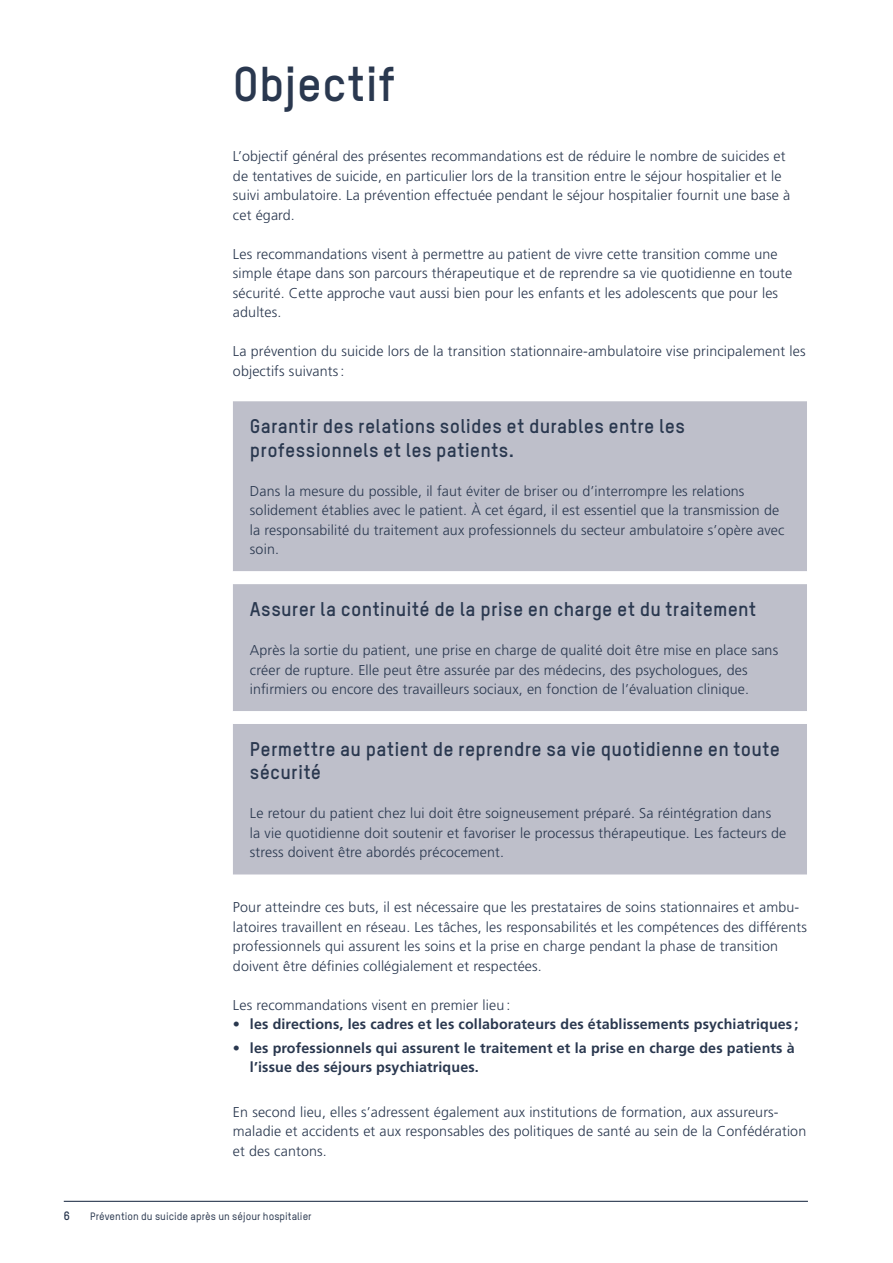
<style>
.page{position:relative;width:893px;height:1263px;background:#fff}
.page>*{position:absolute;margin:0;border:0;box-sizing:border-box;transform-origin:0 0}
.Titel_T-Star_32pt{font:700 48px "TSTAR";letter-spacing:.005em;color:#2a384f}
.T-Star_11pt{font:700 19.5px/23.4px "TSTAR";letter-spacing:.015em;color:#2a384f}
.Frutiger_Lauftext_9{font:300 14.25px/19.5px "Frutiger";letter-spacing:.01em;color:#2a384f}
.t1{font:700 14.25px/19.5px "Frutiger";letter-spacing:.01em;color:#2a384f}
.t2{font:700 12px "TSTAR";color:#2a384f}
.t3{font:500 10.5px "TSTAR";letter-spacing:.005em;color:#2a384f}
.s1{font-weight:300}
</style>
<div class="page">
<hr style="left:64px;top:1201px;width:744px;height:1px;background:#2a384f">
<div style="left:233px;top:401px;width:574px;height:473px;background:#bebfca"></div>
<svg style="left:233px;top:571px;width:574px;height:153px;fill:#bebfca"></svg>
<p class="Titel_T-Star_32pt" style="left:233px;top:54px;width:163px">Objectif</p>
<p class="Frutiger_Lauftext_9" style="left:233px;top:147px;width:559px">L’objectif général des présentes recommandations est de réduire le nombre de suicides et de tentatives de suicide, en particulier lors de la transition entre le séjour hospitalier et le suivi ambulatoire. La prévention effectuée pendant le séjour hospitalier fournit une base à cet égard.</p>
<p class="Frutiger_Lauftext_9" style="left:233px;top:244px;width:561px">Les recommandations visent à permettre au patient de vivre cette transition comme une simple étape dans son parcours thérapeutique et de reprendre sa vie quotidienne en toute sécurité. Cette approche vaut aussi bien pour les enfants et les adolescents que pour les adultes.</p>
<p class="Frutiger_Lauftext_9" style="left:233px;top:342px;width:574px">La prévention du suicide lors de la transition stationnaire-ambulatoire vise principalement les objectifs suivants:</p>
<p class="T-Star_11pt" style="left:250px;top:414px;width:436px">Garantir des relations solides et durables entre les professionnels et les patients.</p>
<p class="Frutiger_Lauftext_9" style="left:250px;top:481px;width:536px">Dans la mesure du possible, il faut éviter de briser ou d’interrompre les relations solidement établies avec le patient. À cet égard, il est essentiel que la transmission de la responsabilité du traitement aux professionnels du secteur ambulatoire s’opère avec soin.</p>
<p class="T-Star_11pt" style="left:250px;top:597px;width:508px">Assurer la continuité de la prise en charge et du traitement</p>
<p class="Frutiger_Lauftext_9" style="left:250px;top:640px;width:530px">Après la sortie du patient, une prise en charge de qualité doit être mise en place sans créer de rupture. Elle peut être assurée par des médecins, des psychologues, des infirmiers ou encore des travailleurs sociaux, en fonction de l’évaluation clinique.</p>
<p class="T-Star_11pt" style="left:250px;top:737px;width:532px">Permettre au patient de reprendre sa vie quotidienne en toute sécurité</p>
<p class="Frutiger_Lauftext_9" style="left:250px;top:804px;width:538px">Le retour du patient chez lui doit être soigneusement préparé. Sa réintégration dans<br>la vie quotidienne doit soutenir et favoriser le processus thérapeutique. Les facteurs de stress doivent être abordés précocement.</p>
<p class="Frutiger_Lauftext_9" style="left:233px;top:897px;width:575px">Pour atteindre ces buts, il est nécessaire que les prestataires de soins stationnaires et ambu&shy;latoires travaillent en réseau. Les tâches, les responsabilités et les compétences des différents professionnels qui assurent les soins et la prise en charge pendant la phase de transition doivent être définies collégialement et respectées.</p>
<p class="Frutiger_Lauftext_9" style="left:233px;top:995px;width:279px">Les recommandations visent en premier lieu :</p>
<p class="t1" style="left:233px;top:1014px;width:567px"><span class="s1">•</span> les directions, les cadres et les collaborateurs des établissements psychiatriques ;</p>
<p class="t1" style="left:250px;top:1038px;width:546px;text-indent:-17px"><span class="s1">•</span> les professionnels qui assurent le traitement et la prise en charge des patients à l’issue des séjours psychiatriques.</p>
<p class="Frutiger_Lauftext_9" style="left:233px;top:1102px;width:575px">En second lieu, elles s’adressent également aux institutions de formation, aux assureurs&shy;maladie et accidents et aux responsables des politiques de santé au sein de la Confédération et des cantons.</p>
<p class="t2" style="left:64px;top:1208px;width:8px">6</p>
<p class="t3" style="left:90px;top:1210px;width:223px">Prévention du suicide après un séjour hospitalier</p>
</div>
